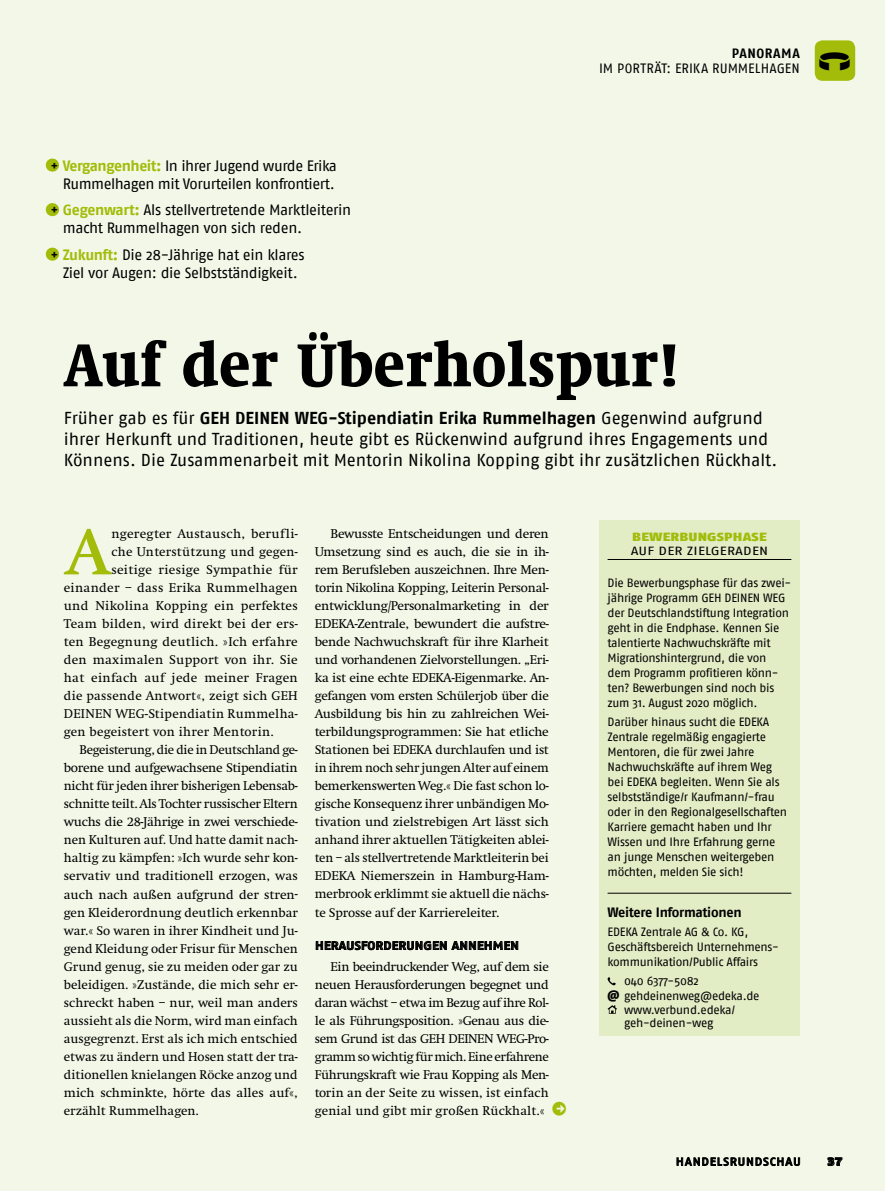
<style>
.page{position:relative;width:885px;height:1191px;background:#fff}
.page>*{position:absolute;margin:0;border:0;box-sizing:border-box;transform-origin:0 0}
.t1{font:700 67.2px "Swift EF";color:#a2bc09}
.t2{font:900 condensed 61.5px "Swift Neue LT Pro";letter-spacing:.02em;color:#000}
.t3{font:18px "Logo Edeka";color:#a2bc09}
.t4{font:17.25px/21px "Fago No";letter-spacing:-.005em;color:#000}
.t5{font:15px/18px "Fago No";letter-spacing:-.03em;color:#000}
.t6{font:13.5px "Fago No Regular LF";letter-spacing:.005em;color:#000}
.t7{font:700 13.5px "Fago No";letter-spacing:-.02em;color:#000}
.t8{font:700 13.5px "Fago No";letter-spacing:.045em;color:#000}
.t9{font:13.2px/18px "Swift EF";color:#000;text-align:justify}
.t10{font:13.2px "Swift EF";letter-spacing:.02em;color:#000}
.t11{font:13.2px "Swift EF";letter-spacing:-.02em;color:#000}
.t12{font:12px/15px "Fago No";letter-spacing:-.025em;color:#000}
.t13{font:11.85px "Fago No";letter-spacing:.01em;color:#000;scale:1.23 1}
.t14{font:900 11.85px "Fago No";letter-spacing:.01em;color:#a2bc09;scale:1.23 1}
.t15{font:11.4px "Fago No Med Caps";letter-spacing:-.02em;color:#000;scale:1.23 1}
.t16{font:10.8px "Fago No Regular Tf Caps";letter-spacing:.03em;color:#000;scale:1.21 1}
.t17{font:10.8px "Fago No Black Tf";color:#000;scale:1.21 1}
.s1{font-family:"Logo Edeka"}
.s2{font-weight:700;color:#a2bc09}
.s3{font-weight:700}
.s4{font-family:"Fago No Black Lf Caps"}
</style>
<div class="page">
<div style="left:0;top:0;width:884px;height:1191px;background:#f3f7e8"></div>
<div style="left:814px;top:40px;width:41px;height:41px;background:#a2bc09;border-radius:8px"></div>
<svg style="left:316px;top:940px;width:202px;height:9px"></svg>
<svg style="left:52px;top:158px;width:7px;height:14px"></svg>
<svg style="left:52px;top:203px;width:7px;height:13px"></svg>
<svg style="left:52px;top:247px;width:7px;height:14px"></svg>
<div style="left:599px;top:520px;width:200px;height:515px;background:#e2ecc5"></div>
<hr style="left:607px;top:559px;width:184px;height:1px;background:#000">
<hr style="left:607px;top:893px;width:184px;height:1px;background:#000">
<svg style="left:607px;top:977px;width:9px;height:8px"></svg>
<svg style="left:607px;top:1005px;width:10px;height:8px"></svg>
<svg style="left:677px;top:1157px;width:122px;height:8px"></svg>
<svg style="left:827px;top:1157px;width:15px;height:8px"></svg>
<p class="t5" style="left:46px;top:156px;width:293px;text-align:right"><span class="s1">+</span> <span class="s2">Vergangenheit:</span> In ihrer Jugend wurde Erika<br>Rummelhagen mit Vorurteilen konfrontiert.</p>
<p class="t5" style="left:63px;top:201px;width:290px;text-indent:-17px"><span class="s1">+</span> <span class="s2">Gegenwart:</span> Als stellvertretende Marktleiterin macht Rummelhagen von sich reden.</p>
<p class="t5" style="left:63px;top:245px;width:243px;text-indent:-17px"><span class="s1">+</span> <span class="s2">Zukunft:</span> Die 28-Jährige hat ein klares<br>Ziel vor Augen: die Selbstständigkeit.</p>
<p class="t8" style="left:731px;top:45px;width:70px">Panorama</p>
<p class="t6" style="left:599px;top:60px;width:251px">IM PORTRÄT: ERI KA RUMMELHAGEN <sup>7</sup></p>
<h2 class="t2" style="left:64px;top:323px;width:617px">Auf der Überholspur!</h2>
<p class="t4" style="left:64px;top:407px;width:715px">Früher gab es für <span class="s3">GEH DEIN EN WEG-Stipendiatin Erika Rummelhagen</span> Gegenwind aufgrund ihrer Herkunft und Traditionen, heute gibt es Rückenwind aufgrund ihres Engagements und<br>Könnens. Die Zusammenarbeit mit Mentorin Nikolina Kopping gibt ihr zusätzlichen Rückhalt.</p>
<h1 class="t1" style="left:65px;top:516px;width:46px">A</h1>
<p class="t10" style="left:111px;top:527px;width:188px">ngeregter Austausch, berufli-</p>
<p class="t10" style="left:111px;top:545px;width:188px">che Unterstützung und gegen-</p>
<p class="t10" style="left:111px;top:563px;width:188px">seitige riesige Sympathie für</p>
<p class="t10" style="left:64px;top:581px;width:235px">einander – dass Erika Rummelhagen</p>
<p class="t10" style="left:64px;top:599px;width:235px">und Nikolina Kopping ein perfektes</p>
<p class="t10" style="left:64px;top:617px;width:235px">Team bilden, wird direkt bei der ers-</p>
<p class="t10" style="left:64px;top:635px;width:235px">ten Begegnung deutlich. »Ich erfahre</p>
<p class="t10" style="left:64px;top:653px;width:235px">den maximalen Support von ihr. Sie</p>
<p class="t10" style="left:64px;top:671px;width:235px">hat einfach auf jede meiner Fragen</p>
<p class="t10" style="left:64px;top:689px;width:235px">die passende Antwort«, zeigt sich GEH</p>
<p class="t10" style="left:64px;top:707px;width:235px">DEINEN WEG-Stipendiatin Rummelha-</p>
<p class="t10" style="left:64px;top:725px;width:211px">gen begeistert von ihrer Mentorin.</p>
<p class="t11" style="left:80px;top:743px;width:220px">Begeisterung, die die in Deutschland ge-</p>
<p class="t11" style="left:64px;top:761px;width:235px">borene und aufgewachsene Stipendiatin</p>
<p class="t11" style="left:64px;top:779px;width:235px">nicht für jeden ihrer bisherigen Lebensab-</p>
<p class="t11" style="left:64px;top:797px;width:235px">schnitte teilt. Als Tochter russischer Eltern</p>
<p class="t11" style="left:64px;top:815px;width:235px">wuchs die 28-Jährige in zwei verschiede-</p>
<p class="t9" style="left:64px;top:831px;width:235px">nen Kulturen auf. Und hatte damit nach-</p>
<p class="t9" style="left:64px;top:849px;width:235px">haltig zu kämpfen: »Ich wurde sehr kon-</p>
<p class="t9" style="left:64px;top:867px;width:235px">servativ und traditionell erzogen, was</p>
<p class="t9" style="left:64px;top:885px;width:235px">auch nach außen aufgrund der stren-</p>
<p class="t9" style="left:64px;top:903px;width:235px">gen Kleiderordnung deutlich erkennbar</p>
<p class="t9" style="left:64px;top:921px;width:235px">war.« So waren in ihrer Kindheit und Ju-</p>
<p class="t9" style="left:64px;top:939px;width:235px">gend Kleidung oder Frisur für Menschen</p>
<p class="t9" style="left:64px;top:957px;width:235px">Grund genug, sie zu meiden oder gar zu</p>
<p class="t9" style="left:64px;top:975px;width:235px">beleidigen. »Zustände, die mich sehr er-</p>
<p class="t9" style="left:64px;top:993px;width:235px">schreckt haben – nur, weil man anders</p>
<p class="t9" style="left:64px;top:1011px;width:235px">aussieht als die Norm, wird man einfach</p>
<p class="t9" style="left:64px;top:1029px;width:235px">ausgegrenzt. Erst als ich mich entschied</p>
<p class="t9" style="left:64px;top:1047px;width:235px">etwas zu ändern und Hosen statt der tra-</p>
<p class="t9" style="left:64px;top:1065px;width:235px">ditionellen knielangen Röcke anzog und</p>
<p class="t9" style="left:64px;top:1083px;width:235px">mich schminkte, hörte das alles auf«,</p>
<p class="t9" style="left:64px;top:1101px;width:136px">erzählt Rummelhagen.</p>
<p class="t9" style="left:315px;top:525px;width:235px;text-indent:16px">Bewusste Entscheidungen und deren Umsetzung sind es auch, die sie in ih&shy;rem Berufsleben auszeichnen. Ihre Men&shy;torin Nikolina Kopping, Leiterin Personal&shy;entwicklung/Personalmarketing in der EDEKA-Zentrale, bewundert die aufstre&shy;bende Nachwuchskraft für ihre Klarheit und vorhandenen Zielvorstellungen. „Eri&shy;ka ist eine echte EDEKA-Eigenmarke. An&shy;gefangen vom ersten Schülerjob über die Ausbildung bis hin zu zahlreichen Wei&shy;terbildungsprogrammen: Sie hat etliche Stationen bei EDEKA durchlaufen und ist in ihrem noch sehr jungen Alter auf einem bemerkenswerten Weg.« Die fast schon lo&shy;gische Konsequenz ihrer unbändigen Mo&shy;tivation und zielstrebigen Art lässt sich anhand ihrer aktuellen Tätigkeiten ablei&shy;ten – als stellvertretende Marktleiterin bei EDEKA Niemerszein in Hamburg-Ham&shy;merbrook erklimmt sie aktuell die nächs&shy;te Sprosse auf der Karriereleiter.</p>
<p class="t15" style="left:315px;top:939px;width:168px">HERAUSFORDERUNGEN ANNEHMEN</p>
<p class="t9" style="left:315px;top:957px;width:235px;text-indent:16px">Ein beeindruckender Weg, auf dem sie neuen Herausforderungen begegnet und daran wächst – etwa im Bezug auf ihre Rol&shy;le als Führungsposition. »Genau aus die&shy;sem Grund ist das GEH DEINEN WEG-Pro&shy;gramm so wichtig für mich. Eine erfahrene Führungskraft wie Frau Kopping als Men&shy;torin an der Seite zu wissen, ist einfach genial und gibt mir großen Rückhalt.«</p>
<h3 class="t3" style="left:552px;top:1093px;width:16px">P</h3>
<p class="t14" style="left:632px;top:530px;width:111px">BEWERBUNGSPHASE</p>
<p class="t13" style="left:630px;top:544px;width:113px">AUF DER ZIELGERADEN</p>
<p class="t12" style="left:607px;top:575px;width:185px">Die Bewerbungsphase für das zwei&shy;jährige Programm GEH DEINEN WEG der Deutschlandstiftung Integration geht in die Endphase. Kennen Sie talentierte Nachwuchskräfte mit<br>Migrationshintergrund, die von dem Programm profitieren könn&shy;ten? Bewerbungen sind noch bis zum 31. August 2020 möglich.</p>
<p class="t12" style="left:607px;top:714px;width:181px">Darüber hinaus sucht die EDEKA<br>Zentrale regelmäßig engagierte<br>Mentoren, die für zwei Jahre<br>Nachwuchskräfte auf ihrem Weg bei EDEKA begleiten. Wenn Sie als selbstständige/r Kaufmann/-frau oder in den Regionalgesellschaften<br>Karriere gemacht haben und Ihr<br>Wissen und Ihre Erfahrung gerne an junge Menschen weitergeben möchten, melden Sie sich!</p>
<p class="t7" style="left:607px;top:904px;width:136px">Weitere Informationen</p>
<p class="t12" style="left:607px;top:924px;width:171px">EDEKA Zentrale AG &amp; Co. KG,<br>Geschäftsbereich Unternehmens&shy;kommunikation/Public Affairs</p>
<p class="t12" style="left:607px;top:973px;width:153px;text-indent:16px">040 6377-5082<br><span class="s4">@</span> gehdeinenweg@edeka.de</p>
<p class="t12" style="left:624px;top:1002px;width:113px;line-height:13.5px">www.verbund.edeka/ geh-deinen-weg</p>
<p class="t16" style="left:675px;top:1155px;width:105px">HANDELSRUNDSCHAU</p>
<p class="t17" style="left:827px;top:1155px;width:14px">37</p>
</div>
